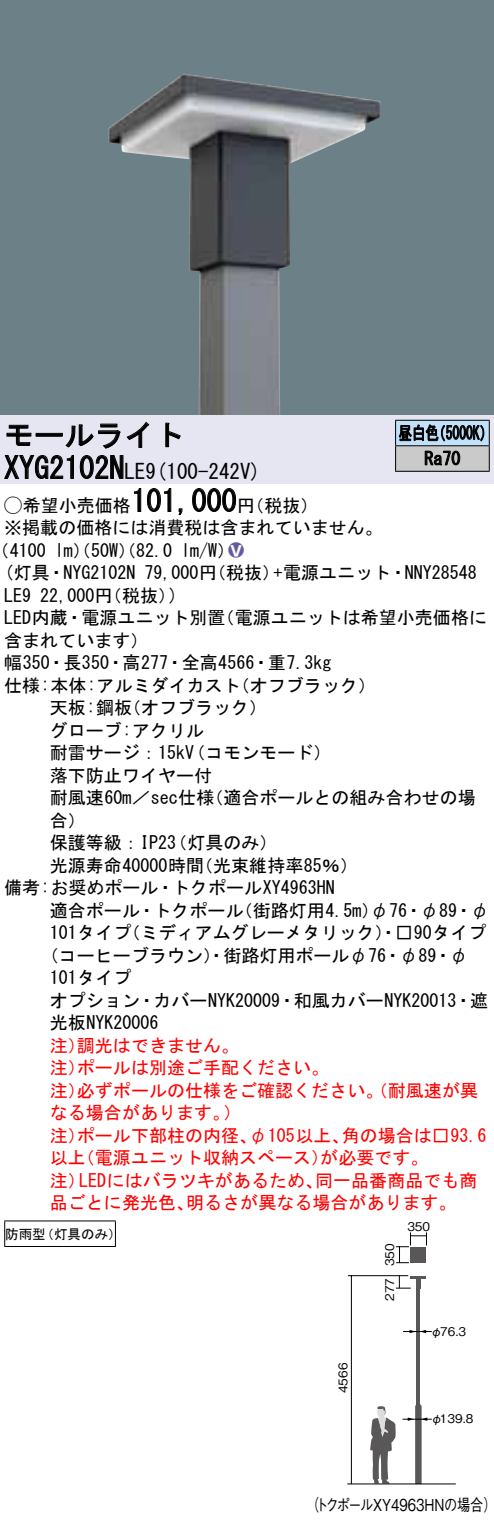
<style>
.page{position:relative;width:494px;height:1522px;background:#fff}
.page>*{position:absolute;margin:0;border:0;box-sizing:border-box;transform-origin:0 0}
.t1{font:30px "MS Gothic";color:#000}
.t2{font:21px "MS Gothic";color:#000}
.t3{font:18px/22.5px "MS Gothic";color:#000}
.t4{font:18px/22.5px "MS Gothic";color:#f00}
.t5{font:18px/25.5px "MS Gothic";color:#000;scale:.75 1}
.t6{font:18px "Ford Classification 1";color:#635aa0}
.t7{font:16.5px "Gothic BBB Pro Medium 90 pv RKSJ H";color:#000;scale:.8 1}
.t8{font:13.5px "MS Gothic";color:#000}
.t9{font:12px "Gothic BBB Pro Medium 90 pv RKSJ H";color:#000}
.s1{font-size:30px}
.s2{font-family:"Ford Classification 1"}
.s3{color:#fff}
</style>
<div class="page">
<div style="left:0;top:0;width:493px;height:415px;background:#6c8087"></div>
<img style="left:108px;top:74px;width:272px;height:341px">
<div style="left:0;top:415px;width:493px;height:68px;background:#e6e5f2"></div>
<svg style="left:165px;top:422px;width:16px;height:25px"></svg>
<svg style="left:4px;top:422px;width:145px;height:57px"></svg>
<svg style="left:134px;top:488px;width:37px;height:24px"></svg>
<svg style="left:178px;top:508px;width:5px;height:7px"></svg>
<svg style="left:192px;top:488px;width:44px;height:24px"></svg>
<hr style="left:4px;top:1220px;width:112px;height:1px;background:#000">
<svg style="left:4px;top:1221px;width:1px;height:25px"></svg>
<svg style="left:115px;top:1221px;width:1px;height:25px"></svg>
<hr style="left:4px;top:1246px;width:112px;height:1px;background:#000">
<hr style="left:395px;top:420px;width:94px;height:1px;background:#000">
<hr style="left:395px;top:471px;width:94px;height:1px;background:#000">
<svg style="left:395px;top:421px;width:94px;height:50px;background:#98a2ab"></svg>
<hr style="left:416px;top:1278px;width:3px;height:206px;background:#595757">
<hr style="left:347px;top:1275px;width:61px;height:1px;background:#000">
<hr style="left:350px;top:1275px;width:1px;height:209px;background:#000">
<svg style="left:395px;top:1275px;width:15px;height:13px"></svg>
<svg style="left:370px;top:1406px;width:25px;height:77px"></svg>
<svg style="left:403px;top:1330px;width:28px;height:3px"></svg>
<svg style="left:402px;top:1404px;width:29px;height:79px"></svg>
<div style="left:415px;top:1278px;width:5px;height:10px;background:#595757"></div>
<hr style="left:410px;top:1275px;width:16px;height:3px;background:#595757">
<svg style="left:396px;top:1232px;width:30px;height:31px"></svg>
<hr style="left:347px;top:1483px;width:108px;height:1px;background:#000">
<div style="left:410px;top:1246px;width:16px;height:16px;background:#595757"></div>
<h1 class="t1" style="left:4px;top:420px;width:182px">モールライト</h1>
<p class="t2" style="left:109px;top:460px;width:153px"><span class="s1">N</span>LE (9 100-242 (V</p>
<h1 class="t1" style="left:4px;top:453px;width:107px">XYG2102</h1>
<h1 class="t1" style="left:131px;top:486px;width:106px">101,000</h1>
<p class="t3" style="left:4px;top:494px;width:380px"><span class="s2">A</span>希望小売価格<br>※掲載の価格には消費税は含まれていません。</p>
<p class="t6" style="left:228px;top:541px;width:17px">2<span class="s3">8</span></p>
<p class="t3" style="left:237px;top:494px;width:82px">（円税抜(</p>
<p class="t3" style="left:181px;top:539px;width:55px">l m (W/</p>
<p class="t3" style="left:-8px;top:539px;width:56px">（4100</p>
<p class="t3" style="left:55px;top:539px;width:119px">lm）（50 ）（W 82.0</p>
<p class="t5" style="left:424px;top:420px;width:49px;text-indent:-26px">昼白色<br>Ra70</p>
<p class="t5" style="left:432px;top:420px;width:82px">（5000 (K</p>
<p class="t3" style="left:4px;top:561px;width:133px">(灯具・NYG2102N</p>
<p class="t3" style="left:144px;top:561px;width:137px">79,000 （円税抜）</p>
<p class="t3" style="left:273px;top:561px;width:205px">+電源ユニット・NNY28548</p>
<p class="t3" style="left:4px;top:584px;width:29px">LE9</p>
<p class="t3" style="left:40px;top:584px;width:137px">22,000 （円税抜(</p>
<p class="t3" style="left:169px;top:584px;width:10px">(</p>
<p class="t3" style="left:4px;top:606px;width:223px">LED内蔵・電源ユニット別置</p>
<p class="t3" style="left:4px;top:629px;width:145px">含まれています(</p>
<p class="t3" style="left:4px;top:651px;width:328px">幅350・長350・高277・全高4566・重7.3kg</p>
<p class="t3" style="left:232px;top:674px;width:145px">（オフブラック(</p>
<p class="t3" style="left:216px;top:606px;width:271px">（電源ユニットは希望小売価格に</p>
<p class="t3" style="left:123px;top:674px;width:146px;text-indent:-119px">仕様:本体:アルミダイカスト<br>（オフブラック(</p>
<p class="t3" style="left:50px;top:696px;width:84px">天板:鋼板</p>
<p class="t3" style="left:50px;top:719px;width:156px">グローブ:アクリル</p>
<p class="t3" style="left:187px;top:741px;width:145px">（コモンモード(</p>
<p class="t3" style="left:50px;top:741px;width:146px">耐雷サージ：15kV</p>
<p class="t3" style="left:50px;top:764px;width:164px">落下防止ワイヤー付</p>
<p class="t3" style="left:205px;top:786px;width:271px">（適合ポールとの組み合わせの場</p>
<p class="t3" style="left:50px;top:786px;width:166px">耐風速60 ／m sec仕様</p>
<p class="t3" style="left:50px;top:809px;width:37px">合(</p>
<p class="t3" style="left:169px;top:831px;width:109px">（灯具のみ(</p>
<p class="t3" style="left:50px;top:831px;width:128px">保護等級：IP23</p>
<p class="t3" style="left:50px;top:854px;width:156px">光源寿命40000時間</p>
<p class="t3" style="left:4px;top:876px;width:332px">備考:お奨めポール・トクポールXY4963HN</p>
<p class="t3" style="left:234px;top:899px;width:255px">（街路灯用4.5 φ）m 76・φ89・φ</p>
<p class="t3" style="left:195px;top:854px;width:164px">（光束維持率85％(</p>
<p class="t3" style="left:122px;top:899px;width:365px;text-indent:-73px">適合ポール・トクポール<br>（ミディアムグレーメタリック）・ □90タイプ</p>
<p class="t3" style="left:50px;top:921px;width:83px">101タイプ</p>
<p class="t3" style="left:41px;top:944px;width:428px">（コーヒーブラウン）・街路灯用ポールφ76・φ89・φ</p>
<p class="t3" style="left:50px;top:966px;width:83px">101タイプ</p>
<p class="t3" style="left:50px;top:989px;width:439px">オプション・カバーNYK20009・和風カバーNYK20013・遮</p>
<p class="t3" style="left:50px;top:1011px;width:110px">光板NYK20006</p>
<p class="t4" style="left:77px;top:1034px;width:163px">調光はできません。</p>
<p class="t4" style="left:77px;top:1034px;width:253px;text-indent:-27px">注）<br>ポールは別途ご手配ください。</p>
<p class="t4" style="left:77px;top:1056px;width:402px;text-indent:-27px">注）<br>必ずポールの仕様をご確認ください。（耐風速が異</p>
<p class="t4" style="left:50px;top:1079px;width:37px">注）</p>
<p class="t4" style="left:50px;top:1101px;width:181px">なる場合があります。</p>
<p class="t4" style="left:223px;top:1101px;width:19px">(</p>
<p class="t4" style="left:77px;top:1124px;width:274px">ポール下部柱の内径 φ、 105以上、</p>
<p class="t4" style="left:341px;top:1124px;width:146px">角の場合は□93.6</p>
<p class="t4" style="left:50px;top:1124px;width:37px">注）</p>
<p class="t4" style="left:320px;top:1146px;width:109px">が必要です。</p>
<p class="t4" style="left:77px;top:1146px;width:253px">（電源ユニット収納スペース）</p>
<p class="t4" style="left:50px;top:1146px;width:37px">以上</p>
<p class="t4" style="left:79px;top:1169px;width:245px">LEDにはバラツキがあるため、</p>
<p class="t4" style="left:315px;top:1169px;width:163px">同一品番商品でも商</p>
<p class="t4" style="left:50px;top:1169px;width:37px">注）</p>
<p class="t4" style="left:50px;top:1191px;width:145px">品ごとに発光色、</p>
<p class="t8" style="left:41px;top:1227px;width:82px">（灯具のみ(</p>
<p class="t4" style="left:186px;top:1191px;width:272px">明るさが異なる場合があります。</p>
<p class="t9" style="left:407px;top:1217px;width:24px">350</p>
<p class="t8" style="left:5px;top:1227px;width:42px">防雨型</p>
<p class="t9" style="left:333px;top:1393px;width:32px;rotate:-90deg">4566</p>
<p class="t9" style="left:380px;top:1266px;width:24px;rotate:-90deg">350</p>
<p class="t9" style="left:380px;top:1301px;width:24px;rotate:-90deg">277</p>
<p class="t9" style="left:440px;top:1321px;width:27px">76.3</p>
<p class="t9" style="left:430px;top:1321px;width:13px">φ</p>
<p class="t9" style="left:439px;top:1409px;width:35px">139.8</p>
<p class="t9" style="left:430px;top:1409px;width:13px">φ</p>
<p class="t7" style="left:306px;top:1491px;width:18px">（</p>
<p class="t7" style="left:315px;top:1491px;width:228px">トクポールXY4963HNの場合(</p>
</div>
